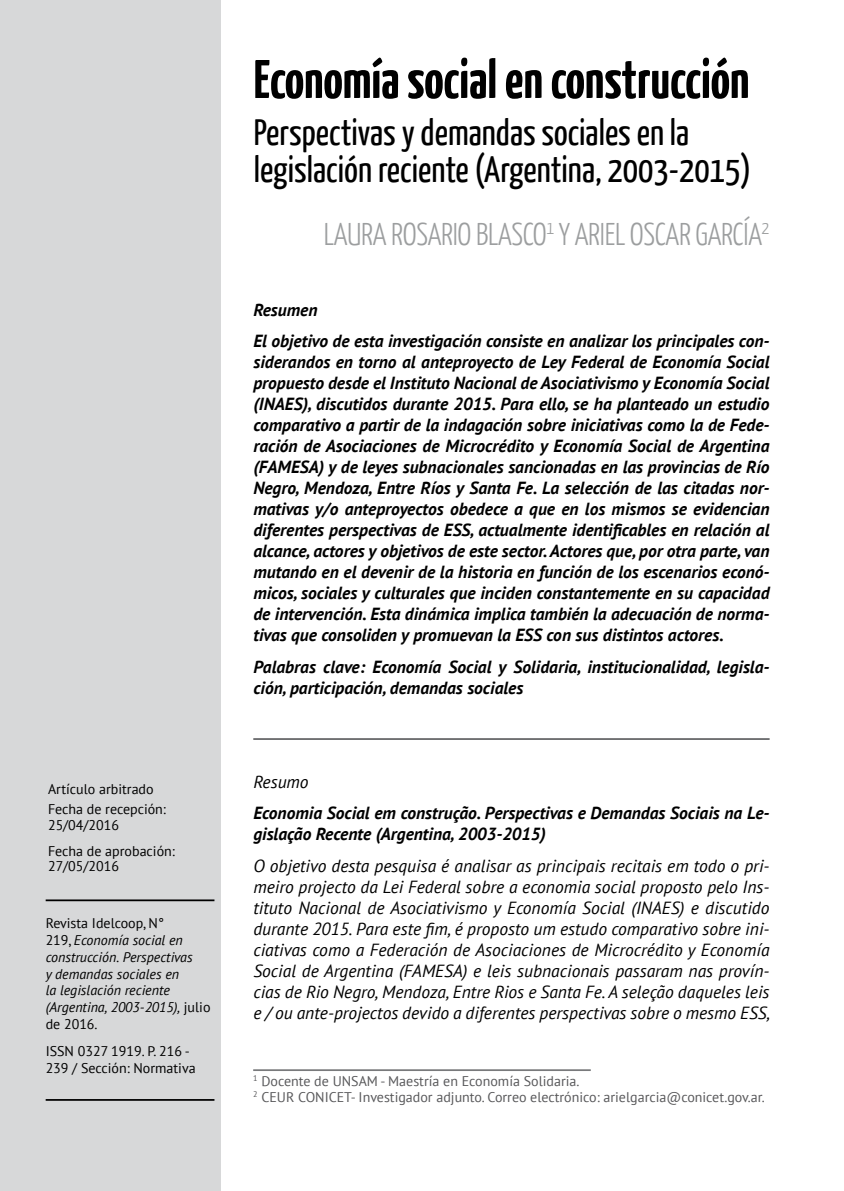
<style>
.page{position:relative;width:844px;height:1191px;background:#fff}
.page>*{position:absolute;margin:0;border:0;box-sizing:border-box;transform-origin:0 0}
.t1{font:700 54.25px "Yanone Kaffeesatz";color:#000}
.t2{font:36.75px/36.8px "Yanone Kaffeesatz";color:#000}
.t3{font:300 31.5px "Yanone Kaffeesatz";letter-spacing:-.01em;color:#9c9e9f}
.t4{font:italic 700 17.5px/21px "PT Sans";color:#000}
.t5{font:italic 17.5px/21px "PT Sans";color:#000;text-align:justify}
.t6{font:italic 14px/16.8px "PT Sans";color:#000}
.t7{font:14px/15.8px "PT Sans";color:#58585a}
.t8{font:14px/16.8px "PT Sans";color:#000}
.s1{font-style:normal}
</style>
<div class="page">
<div style="left:0;top:0;width:221px;height:1191px;background:#d7d8d9"></div>
<hr style="left:46px;top:899px;width:168px;height:2px;background:#000">
<hr style="left:46px;top:1099px;width:168px;height:1px;background:#000">
<hr style="left:253px;top:1069px;width:337px;height:2px;background:#797a7c">
<hr style="left:253px;top:738px;width:516px;height:2px;background:#646567">
<p class="t8" style="left:48px;top:778px;width:119px;line-height:20.7px">Artículo arbitrado<br>Fecha de recepción:</p>
<p class="t8" style="left:48px;top:812px;width:128px;line-height:25.7px">25/04/2016<br>Fecha de aprobación:</p>
<p class="t8" style="left:48px;top:858px;width:72px">27/05/2016</p>
<p class="t6" style="left:46px;top:914px;width:166px"><span class="s1">Revista Idelcoop, N°<br>219,</span> Economía social en construcción. Perspectivas<br>y demandas sociales en<br>la legislación reciente (Argentina, 2003-2015), <span class="s1">julio de 2016.</span></p>
<p class="t8" style="left:46px;top:1042px;width:151px">ISSN 0327 1919. P. 216 -<br>239 / Sección: Normativa</p>
<h1 class="t1" style="left:253px;top:43px;width:497px">Economía social en construcción</h1>
<h2 class="t2" style="left:253px;top:113px;width:499px">Perspectivas y demandas sociales en la legislación reciente (Argentina, 2003-2015)</h2>
<h3 class="t3" style="left:323px;top:214px;width:447px">LAURA ROSARIO BLASCO<sup>1</sup> Y ARIEL OSCAR GARCÍA<sup>2</sup></h3>
<p class="t4" style="left:253px;top:293px;width:517px;line-height:31.5px">Resumen<br>El objetivo de esta investigación consiste en analizar los principales con-</p>
<p class="t4" style="left:253px;top:351px;width:517px;text-align:justify">siderandos en torno al anteproyecto de Ley Federal de Economía Social propuesto desde el Instituto Nacional de Asociativismo y Economía Social (INAES), discutidos durante 2015. Para ello, se ha planteado un estudio comparativo a partir de la indagación sobre iniciativas como la de Fede&shy;ración de Asociaciones de Microcrédito y Economía Social de Argentina (FAMESA) y de leyes subnacionales sancionadas en las provincias de Río Negro, Mendoza, Entre Ríos y Santa Fe. La selección de las citadas nor&shy;mativas y/o anteproyectos obedece a que en los mismos se evidencian diferentes perspectivas de ESS, actualmente identificables en relación al alcance, actores y objetivos de este sector. Actores que, por otra parte, van mutando en el devenir de la historia en función de los escenarios econó&shy;micos, sociales y culturales que inciden constantemente en su capacidad de intervención. Esta dinámica implica también la adecuación de norma&shy;tivas que consoliden y promuevan la ESS con sus distintos actores.</p>
<p class="t4" style="left:253px;top:656px;width:517px">Palabras clave: Economía Social y Solidaria, institucionalidad, legisla&shy;ción, participación, demandas sociales</p>
<p class="t5" style="left:253px;top:770px;width:57px">Resumo</p>
<p class="t4" style="left:253px;top:802px;width:517px">Economia Social em construção. Perspectivas e Demandas Sociais na Le&shy;gislação Recente (Argentina, 2003-2015)</p>
<p class="t5" style="left:253px;top:854px;width:518px">O objetivo desta pesquisa é analisar as principais recitais em todo o pri&shy;meiro projecto da Lei Federal sobre a economia social proposto pelo Ins&shy;tituto Nacional de Asociativismo y Economía Social (INAES) e discutido durante 2015. Para este fim, é proposto um estudo comparativo sobre ini&shy;ciativas como a Federación de Asociaciones de Microcrédito y Economía Social de Argentina (FAMESA) e leis subnacionais passaram nas provín&shy;cias de Rio Negro, Mendoza, Entre Rios e Santa Fe. A seleção daqueles leis e / ou ante-projectos devido a diferentes perspectivas sobre o mesmo ESS,</p>
<p class="t7" style="left:253px;top:1072px;width:513px"><sup>1</sup> Docente de UNSAM - Maestría en Economía Solidaria.<br><sup>2</sup> CEUR CONICET- Investigador adjunto. Correo electrónico: arielgarcia@conicet.gov.ar.</p>
</div>
